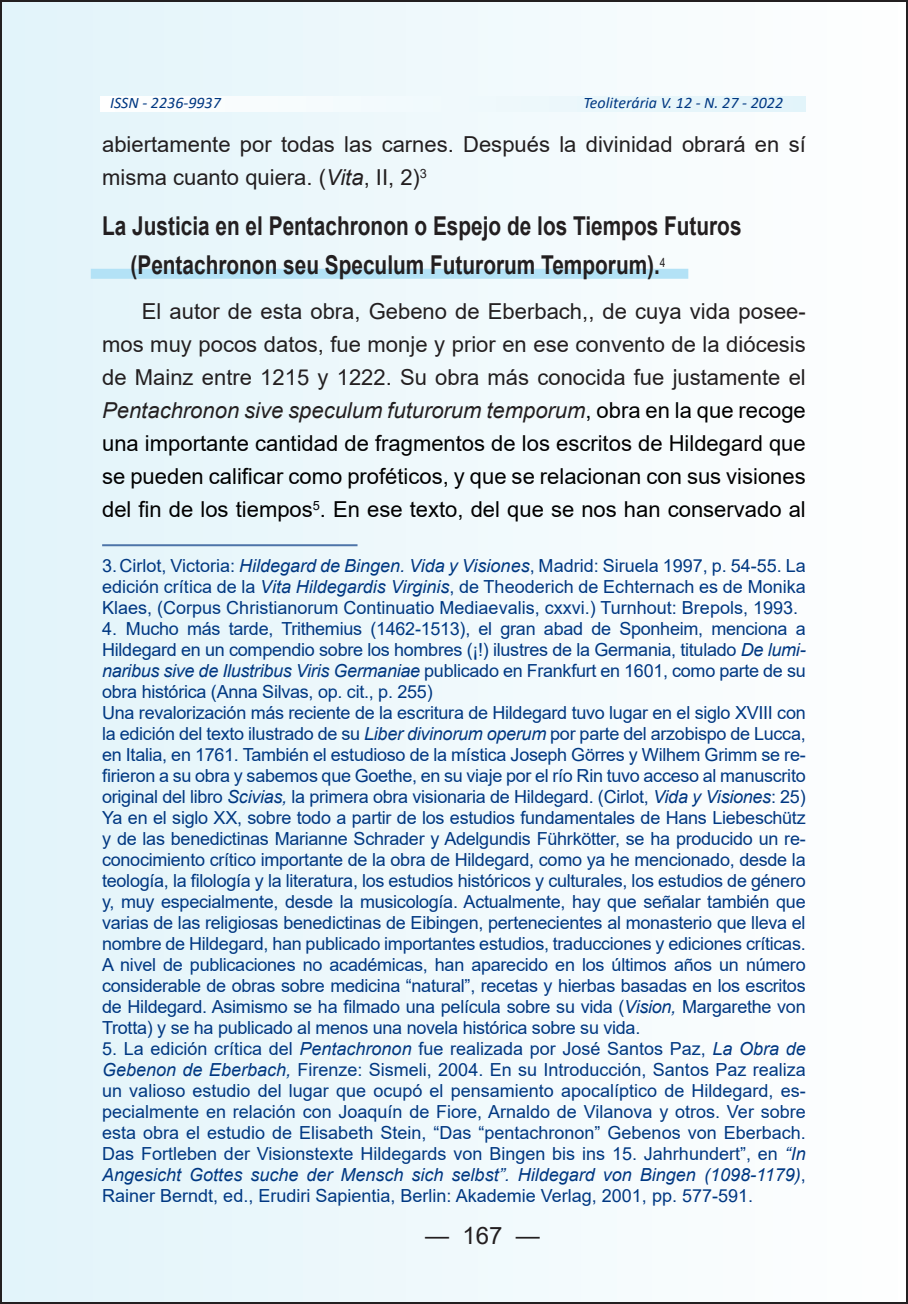
<style>
.page{position:relative;width:908px;height:1304px;background:#fff}
.page>*{position:absolute;margin:0;border:0;box-sizing:border-box;transform-origin:0 0}
.t1{font:700 26px/39px "Arial";color:#231f20;scale:.8 1}
.t2{font:24px "Arial";color:#231f20}
.t3{font:22px/33px "Arial";color:#000;text-align:justify}
.t4{font:22px/33px "Arial";color:#231f20}
.t5{font:18px/21px "Arial";letter-spacing:-.015em;color:#003882;text-align:justify}
.t6{font:italic 16px "Calibri";color:#003882}
.s1{font-style:italic}
.s2{color:#231f20}
.s3{font-style:italic;color:#231f20}
</style>
<div class="page">
<div style="left:1px;top:1px;width:905px;height:1302px;background:linear-gradient(to right,#e2f4fa,#fefefe)"></div>
<svg style="left:100px;top:96px;width:705px;height:15px"></svg>
<div style="left:91px;top:269px;width:597px;height:10px;background:#b3e2f6"></div>
<hr style="left:102px;top:544px;width:255px;height:2px;background:#4d74a8">
<p class="t6" style="left:110px;top:92px;width:112px">ISSN - 2236-9937</p>
<p class="t6" style="left:583px;top:92px;width:201px">Teoliterária V. 12 - N. 27 - 2022</p>
<p class="t4" style="left:102px;top:128px;width:705px">abiertamente por todas las carnes. Después la divinidad obrará en sí misma cuanto quiera. (<span class="s1">Vita</span>, II, 2)<sup>3</sup></p>
<h1 class="t1" style="left:130px;top:207px;width:765px;text-indent:-28px">La Justicia en el Pentachronon o Espejo de los Tiempos Futuros (Pentachronon seu Speculum Futurorum Temporum).<sup>4</sup></h1>
<p class="t3" style="left:102px;top:294px;width:704px;text-indent:40px"><span class="s2">El autor de esta obra, Gebeno de Eberbach,, de cuya vida posee&shy;mos muy pocos datos, fue monje y prior en ese convento de la diócesis de Mainz entre 1215 y 1222. Su obra más conocida fue justamente el </span><span class="s3">Pentachronon sive speculum futurorum temporum</span>, obra en la que recoge una importante cantidad de fragmentos de los escritos de Hildegard que se pueden calificar como proféticos, y que se relacionan con sus visiones del fin de los tiempos<sup>5</sup>. En ese texto, del que se nos han conservado al</p>
<p class="t5" style="left:102px;top:555px;width:704px">3.Cirlot, Victoria: <span class="s1">Hildegard de Bingen. Vida y Visiones</span>, Madrid: Siruela 1997, p. 54-55. La edición crítica de la <span class="s1">Vita Hildegardis Virginis</span>, de Theoderich de Echternach es de Monika Klaes, (Corpus Christianorum Continuatio Mediaevalis, cxxvi.) Turnhout: Brepols, 1993.</p>
<p class="t5" style="left:102px;top:618px;width:704px;text-align:left">4. Mucho más tarde, Trithemius (1462-1513), el gran abad de Sponheim, menciona a Hildegard en un compendio sobre los hombres (¡!) ilustres de la Germania, titulado <span class="s1">De lumi&shy;naribus sive de Ilustribus Viris Germaniae</span> publicado en Frankfurt en 1601, como parte de su obra histórica (Anna Silvas, op. cit., p. 255)<br>Una revalorización más reciente de la escritura de Hildegard tuvo lugar en el siglo XVIII con la edición del texto ilustrado de su <span class="s1">Liber divinorum operum</span> por parte del arzobispo de Lucca, en Italia, en 1761. También el estudioso de la mística Joseph Görres y Wilhem Grimm se re&shy;firieron a su obra y sabemos que Goethe, en su viaje por el río Rin tuvo acceso al manuscrito original del libro <span class="s1">Scivias,</span> la primera obra visionaria de Hildegard. (Cirlot, <span class="s1">Vida y Visiones</span>: 25)<br>Ya en el siglo XX, sobre todo a partir de los estudios fundamentales de Hans Liebeschütz y de las benedictinas Marianne Schrader y Adelgundis Führkötter, se ha producido un re&shy;conocimiento crítico importante de la obra de Hildegard, como ya he mencionado, desde la teología, la filología y la literatura, los estudios históricos y culturales, los estudios de género y, muy especialmente, desde la musicología. Actualmente, hay que señalar también que varias de las religiosas benedictinas de Eibingen, pertenecientes al monasterio que lleva el nombre de Hildegard, han publicado importantes estudios, traducciones y ediciones críticas.<br>A nivel de publicaciones no académicas, han aparecido en los últimos años un número considerable de obras sobre medicina “natural”, recetas y hierbas basadas en los escritos de Hildegard. Asimismo se ha filmado una película sobre su vida (<span class="s1">Vision,</span> Margarethe von Trotta) y se ha publicado al menos una novela histórica sobre su vida.</p>
<p class="t5" style="left:102px;top:1038px;width:704px">5. La edición crítica del <span class="s1">Pentachronon</span> fue realizada por José Santos Paz, <span class="s1">La Obra de Gebenon de Eberbach,</span> Firenze: Sismeli, 2004. En su Introducción, Santos Paz realiza un valioso estudio del lugar que ocupó el pensamiento apocalíptico de Hildegard, es&shy;pecialmente en relación con Joaquín de Fiore, Arnaldo de Vilanova y otros. Ver sobre esta obra el estudio de Elisabeth Stein, “Das “pentachronon” Gebenos von Eberbach.<br>Das Fortleben der Visionstexte Hildegards von Bingen bis ins 15. Jahrhundert”, en <span class="s1">“In Angesicht Gottes suche der Mensch sich selbst”. Hildegard von Bingen (1098-1179)</span>, Rainer Berndt, ed., Erudiri Sapientia, Berlin: Akademie Verlag, 2001, pp. 577-591.</p>
<h2 class="t2" style="left:425px;top:1218px;width:116px">— 167 —</h2>
</div>
